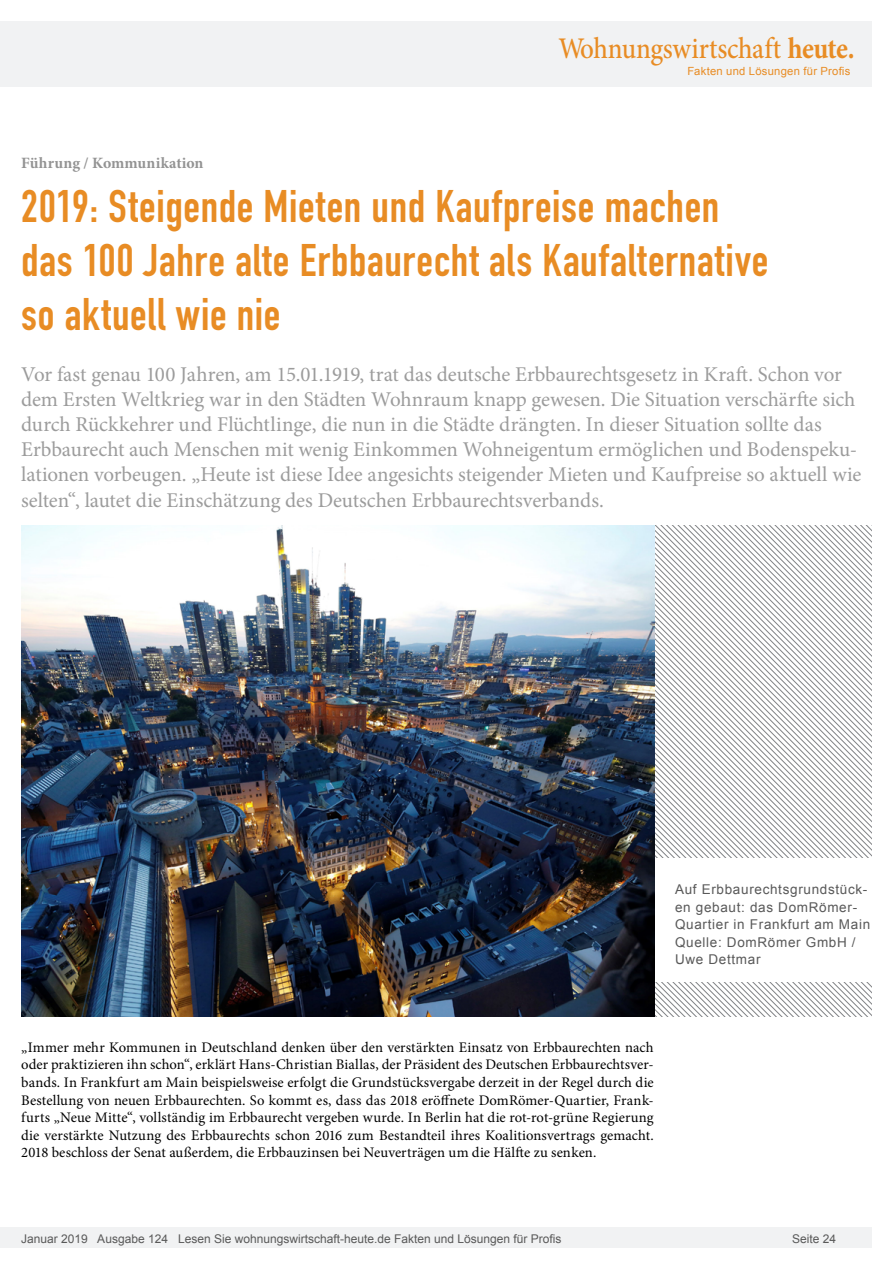
<style>
.page{position:relative;width:893px;height:1263px;background:#fff}
.page>*{position:absolute;margin:0;border:0;box-sizing:border-box;transform-origin:0 0}
.t1{font:45px/54px "DIN Engschrift";letter-spacing:.015em;color:#e88c24}
.t2{font:500 30px "Minion Pro";letter-spacing:-.01em;color:#e88c24;scale:.9 1}
.t3{font:21px/25.2px "Minion Pro";letter-spacing:-.005em;color:#9c9c9c}
.t4{font:700 15.75px "Minion Pro";letter-spacing:.01em;color:#939393}
.t5{font:14.7px/17.5px "Minion Pro";letter-spacing:.005em;color:#000;text-align:justify}
.t6{font:13.5px/17.5px "Arial";letter-spacing:.05em;color:#595959}
.t7{font:12px "Arial";color:#595959}
.t8{font:11.25px "Arial";letter-spacing:.025em;color:#e88c24}
.s1{font-weight:700}
</style>
<div class="page">
<div style="left:0;top:1227px;width:872px;height:20px;background:#f1f2f3"></div>
<div style="left:0;top:21px;width:872px;height:66px;background:#f1f2f3"></div>
<svg style="left:654px;top:525px;width:218px;height:89px"></svg>
<svg style="left:654px;top:614px;width:218px;height:403px"></svg>
<div style="left:654px;top:859px;width:237px;height:123px;background:#fff"></div>
<img style="left:21px;top:525px;width:633px;height:492px">
<h2 class="t2" style="left:558px;top:28px;width:331px">Wohnungswirtschaft <span class="s1">heute.</span></h2>
<p class="t8" style="left:687px;top:63px;width:165px">Fakten und Lösungen für Profis</p>
<p class="t4" style="left:21px;top:152px;width:184px">Führung / Kommunikation</p>
<h1 class="t1" style="left:21px;top:180px;width:749px">2019: Steigende Mieten und Kaufpreise machen das 100 Jahre alte Erbbaurecht als Kaufalternative so aktuell wie nie</h1>
<p class="t3" style="left:21px;top:361px;width:842px">Vor fast genau 100 Jahren, am 15.01.1919, trat das deutsche Erbbaurechtsgesetz in Kraft. Schon vor dem Ersten Weltkrieg war in den Städten Wohnraum knapp gewesen. Die Situation verschärfte sich durch Rückkehrer und Flüchtlinge, die nun in die Städte drängten. In dieser Situation sollte das Erbbaurecht auch Menschen mit wenig Einkommen Wohneigentum ermöglichen und Bodenspeku&shy;lationen vorbeugen. „Heute ist diese Idee angesichts steigender Mieten und Kaufpreise so aktuell wie selten“, lautet die Einschätzung des Deutschen Erbbaurechtsverbands.</p>
<p class="t6" style="left:675px;top:880px;width:197px">Auf Erbbaurechtsgrundstück&shy;en gebaut: das DomRömer-<br>Quartier in Frankfurt am Main<br>Quelle: DomRömer GmbH /<br>Uwe Dettmar</p>
<p class="t5" style="left:21px;top:1038px;width:634px">„Immer mehr Kommunen in Deutschland denken über den verstärkten Einsatz von Erbbaurechten nach oder praktizieren ihn schon“, erklärt Hans-Christian Biallas, der Präsident des Deutschen Erbbaurechtsver&shy;bands. In Frankfurt am Main beispielsweise erfolgt die Grundstücksvergabe derzeit in der Regel durch die Bestellung von neuen Erbbaurechten. So kommt es, dass das 2018 eröffnete DomRömer-Quartier, Frank&shy;furts „Neue Mitte“, vollständig im Erbbaurecht vergeben wurde. In Berlin hat die rot-rot-grüne Regierung die verstärkte Nutzung des Erbbaurechts schon 2016 zum Bestandteil ihres Koalitionsvertrags gemacht.<br>2018 beschloss der Senat außerdem, die Erbbauzinsen bei Neuverträgen um die Hälfte zu senken.</p>
<p class="t7" style="left:21px;top:1230px;width:542px">Januar 2019 Ausgabe 124 Lesen Sie wohnungswirtschaft-heute.de Fakten und Lösungen für Profis</p>
<p class="t7" style="left:792px;top:1231px;width:46px">Seite 24</p>
</div>
